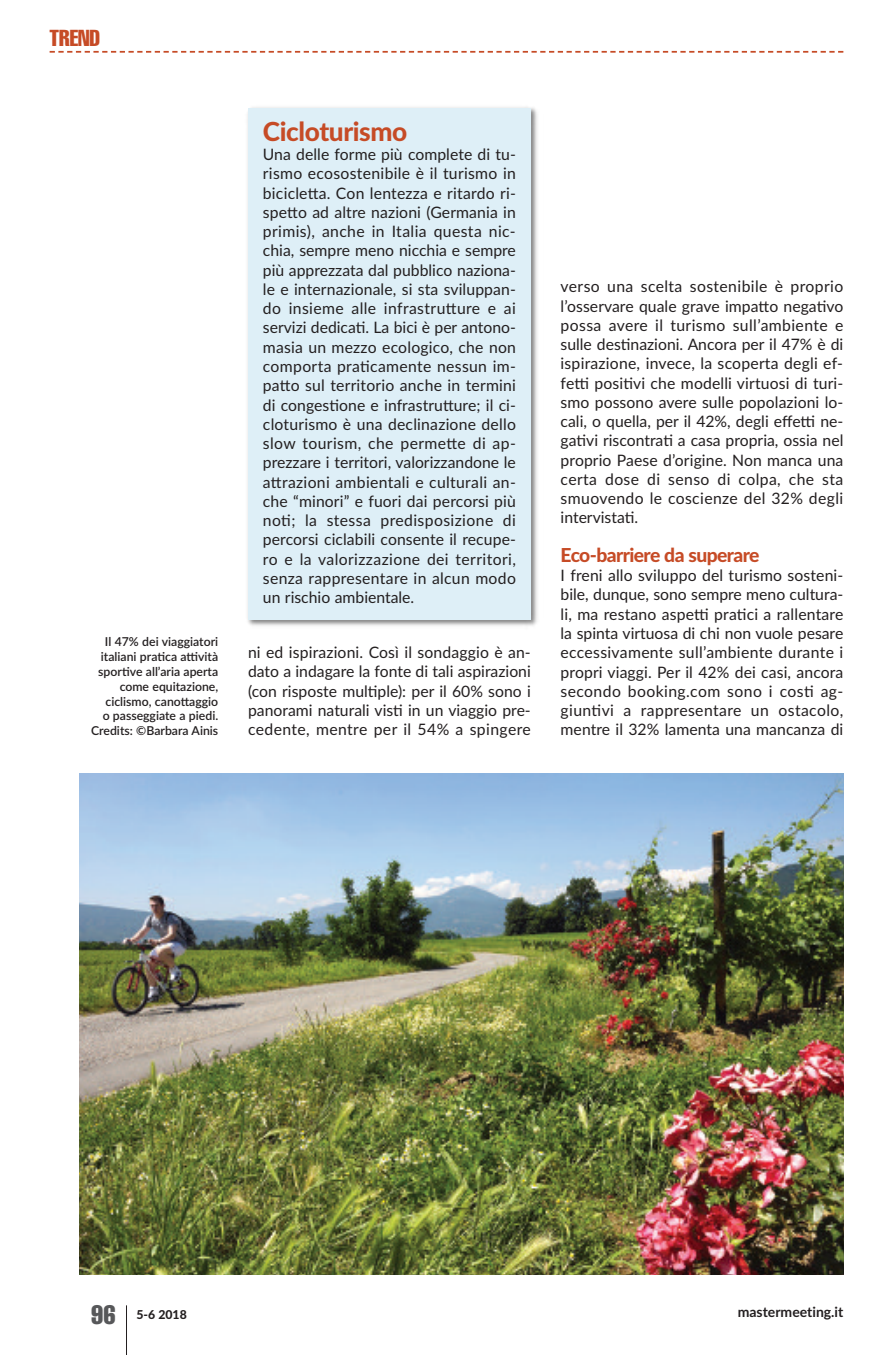
<style>
.page{position:relative;width:893px;height:1355px;background:#fff}
.page>*{position:absolute;margin:0;border:0;box-sizing:border-box;transform-origin:0 0}
.t1{font:800 26.25px "Lato";letter-spacing:-.015em;color:#c64b26}
.t2{font:extra-condensed 26.25px "Helvetica";color:#57585a}
.t3{font:extra-condensed 22.75px "Helvetica";color:#c64b26}
.t4{font:800 19.25px "Lato";letter-spacing:-.03em;color:#c64b26}
.t5{font:15.75px/19.2px "Lato";letter-spacing:.015em;color:#231f20;text-align:justify}
.t6{font:700 14px "Lato";color:#231f20}
.t7{font:600 12.25px/14.9px "Lato";color:#231f20;text-align:right}
.t8{font:800 12.25px "Lato";color:#231f20}
</style>
<div class="page">
<hr style="left:126px;top:1305px;width:1px;height:49px;background:#231f20">
<svg style="left:50px;top:51px;width:793px;height:2px"></svg>
<img style="left:79px;top:773px;width:764px;height:501px">
<img style="left:247px;top:107px;width:291px;height:519px">
<div style="left:248px;top:108px;width:283px;height:511px;background:#deeff7"></div>
<h2 class="t3" style="left:50px;top:30px;width:52px">TREND</h2>
<p class="t7" style="left:91px;top:634px;width:129px">Il 47% dei viaggiatori italiani pratica attività sportive all’aria aperta come equitazione, ciclismo, canottaggio<br>o passeggiate a piedi.<br>Credits: ©Barbara Ainis</p>
<h1 class="t1" style="left:263px;top:116px;width:146px">Cicloturismo</h1>
<p class="t5" style="left:263px;top:145px;width:255px">Una delle forme più complete di tu&shy;rismo ecosostenibile è il turismo in bicicletta. Con lentezza e ritardo ri&shy;spetto ad altre nazioni (Germania in primis), anche in Italia questa nic&shy;chia, sempre meno nicchia e sempre più apprezzata dal pubblico naziona&shy;le e internazionale, si sta sviluppan&shy;do insieme alle infrastrutture e ai servizi dedicati. La bici è per antono&shy;masia un mezzo ecologico, che non comporta praticamente nessun im&shy;patto sul territorio anche in termini di congestione e infrastrutture; il ci&shy;cloturismo è una declinazione dello slow tourism, che permette di ap&shy;prezzare i territori, valorizzandone le attrazioni ambientali e culturali an&shy;che “minori” e fuori dai percorsi più noti; la stessa predisposizione di percorsi ciclabili consente il recupe&shy;ro e la valorizzazione dei territori, senza rappresentare in alcun modo un rischio ambientale.</p>
<p class="t5" style="left:248px;top:643px;width:284px">ni ed ispirazioni. Così il sondaggio è an&shy;dato a indagare la fonte di tali aspirazioni (con risposte multiple): per il 60% sono i panorami naturali visti in un viaggio pre&shy;cedente, mentre per il 54% a spingere</p>
<p class="t5" style="left:561px;top:277px;width:284px">verso una scelta sostenibile è proprio l’osservare quale grave impatto negativo possa avere il turismo sull’ambiente e sulle destinazioni. Ancora per il 47% è di ispirazione, invece, la scoperta degli ef&shy;fetti positivi che modelli virtuosi di turi&shy;smo possono avere sulle popolazioni lo&shy;cali, o quella, per il 42%, degli effetti ne&shy;gativi riscontrati a casa propria, ossia nel proprio Paese d’origine. Non manca una certa dose di senso di colpa, che sta smuovendo le coscienze del 32% degli intervistati.</p>
<p class="t4" style="left:561px;top:544px;width:200px">Eco-barriere da superare</p>
<p class="t5" style="left:561px;top:566px;width:284px">I freni allo sviluppo del turismo sosteni&shy;bile, dunque, sono sempre meno cultura&shy;li, ma restano aspetti pratici a rallentare la spinta virtuosa di chi non vuole pesare eccessivamente sull’ambiente durante i propri viaggi. Per il 42% dei casi, ancora secondo booking.com sono i costi ag&shy;giuntivi a rappresentare un ostacolo, mentre il 32% lamenta una mancanza di</p>
<h1 class="t2" style="left:91px;top:1305px;width:26px">96</h1>
<p class="t8" style="left:136px;top:1307px;width:52px">5-6 2018</p>
<p class="t6" style="left:738px;top:1303px;width:107px">mastermeeting.it</p>
</div>
